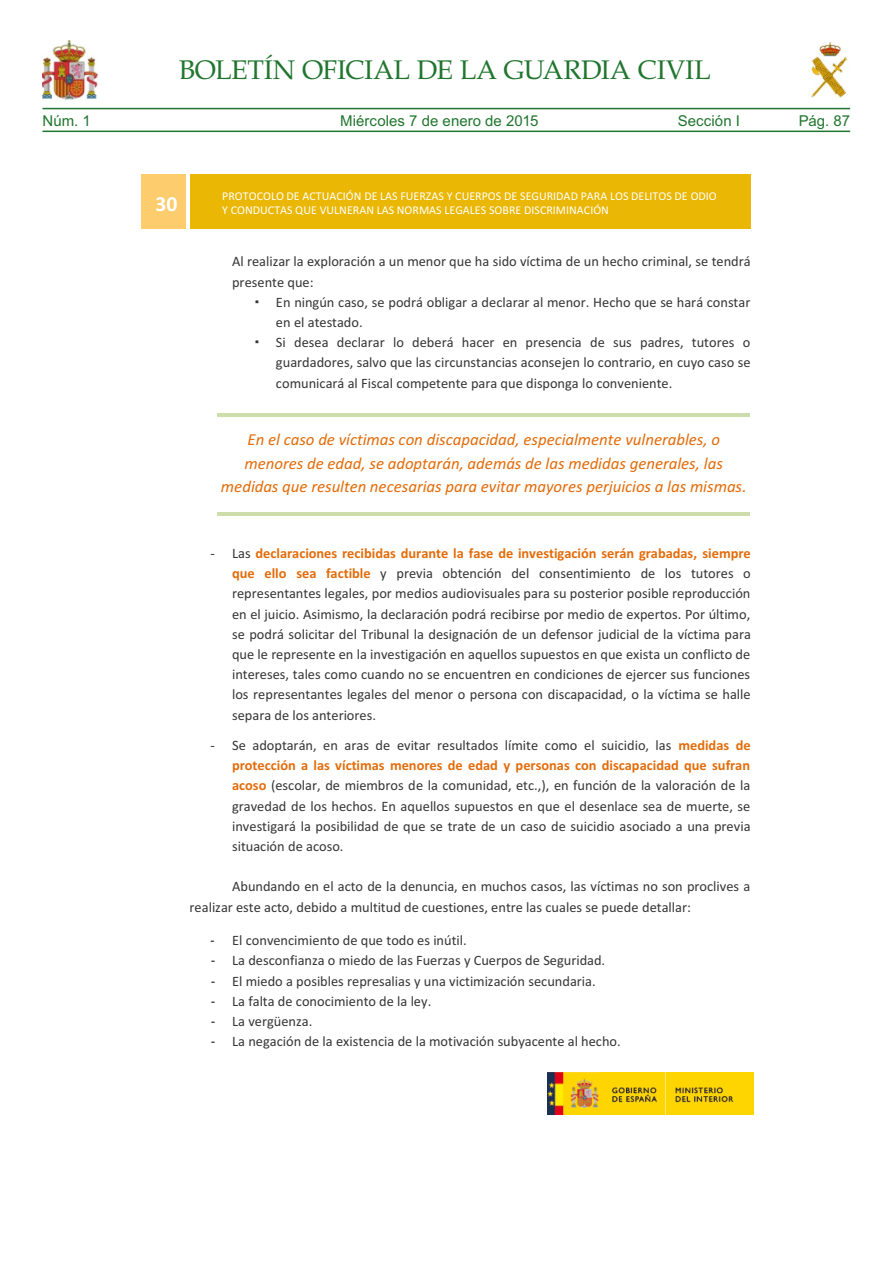
<style>
.page{position:relative;width:893px;height:1263px;background:#fff}
.page>*{position:absolute;margin:0;border:0;box-sizing:border-box;transform-origin:0 0}
.t1{font:27px "Book Antiqua";letter-spacing:-.01em;color:#21752f}
.t2{font:700 21.6px "Calibri";color:#fff}
.t3{font:italic 16.8px/23.5px "Calibri";color:#e36c0a;text-align:center}
.t4{font:15px "Arial";color:#21752f}
.t5{font:14.4px/20.2px "Calibri";color:#373535}
.t6{font:12px/14.5px "Calibri";color:#fff}
.s1{font-weight:700;color:#e36c0a}
.s2{font-family:"Arial Narrow"}
</style>
<div class="page">
<img style="left:43px;top:41px;width:55px;height:59px">
<img style="left:811px;top:43px;width:37px;height:55px">
<hr style="left:43px;top:108px;width:807px;height:1px;background:#21752f">
<hr style="left:43px;top:131px;width:807px;height:1px;background:#21752f">
<div style="left:190px;top:174px;width:560px;height:55px;background:#eab704"></div>
<div style="left:142px;top:174px;width:44px;height:55px;background:#fdcc6d"></div>
<img style="left:547px;top:1073px;width:206px;height:42px">
<hr style="left:218px;top:414px;width:532px;height:3px;background:#cdddac">
<hr style="left:218px;top:512px;width:532px;height:3px;background:#cdddac">
<h1 class="t1" style="left:179px;top:54px;width:533px">BOLETÍN OFICIAL DE LA GUARDIA CIVIL</h1>
<p class="t4" style="left:43px;top:116px;width:50px">Núm. 1</p>
<p class="t4" style="left:340px;top:116px;width:200px">Miércoles 7 de enero de 2015</p>
<p class="t4" style="left:678px;top:116px;width:64px">Sección I</p>
<p class="t4" style="left:799px;top:116px;width:53px">Pág. 87</p>
<h2 class="t2" style="left:156px;top:196px;width:23px">30</h2>
<p class="t6" style="left:222px;top:189px;width:496px">PROTOCOLO DE ACTUACIÓN DE LAS FUERZAS Y CUERPOS DE SEGURIDAD PARA LOS DELITOS DE ODIO<br>Y CONDUCTAS QUE VULNERAN LAS NORMAS LEGALES SOBRE DISCRIMINACIÓN</p>
<p class="t5" style="left:232px;top:253px;width:520px">Al realizar la exploración a un menor que ha sido víctima de un hecho criminal, se tendrá presente que:</p>
<p class="t5" style="left:276px;top:293px;width:476px">En ningún caso, se podrá obligar a declarar al menor. Hecho que se hará constar en el atestado.<br>Si desea declarar lo deberá hacer en presencia de sus padres, tutores o guardadores, salvo que las circunstancias aconsejen lo contrario, en cuyo caso se comunicará al Fiscal competente para que disponga lo conveniente.</p>
<p class="t3" style="left:221px;top:429px;width:527px">En el caso de víctimas con discapacidad, especialmente vulnerables, o menores de edad, se adoptarán, además de las medidas generales, las medidas que resulten necesarias para evitar mayores perjuicios a las mismas.</p>
<p class="t5" style="left:232px;top:544px;width:520px;text-align:justify;text-indent:-22px">- Las <span class="s1">declaraciones recibidas durante la fase de investigación serán grabadas, siempre que ello sea factible</span> y previa obtención del consentimiento de los tutores o representantes legales, por medios audiovisuales para su posterior posible reproducción en el juicio. Asimismo, la declaración podrá recibirse por medio de expertos. Por último, se podrá solicitar del Tribunal la designación de un defensor judicial de la víctima para que le represente en la investigación en aquellos supuestos en que exista un conflicto de intereses, tales como cuando no se encuentren en condiciones de ejercer sus funciones los representantes legales del menor o persona con discapacidad, o la víctima se halle separa de los anteriores.</p>
<p class="t5" style="left:232px;top:736px;width:520px;text-align:justify;text-indent:-22px">- Se adoptarán, en aras de evitar resultados límite como el suicidio, las <span class="s1">medidas de protección a las víctimas menores de edad y personas con discapacidad que sufran acoso</span> (escolar, de miembros de la comunidad, etc.,), en función de la valoración de la gravedad de los hechos. En aquellos supuestos en que el desenlace sea de muerte, se investigará la posibilidad de que se trate de un caso de suicidio asociado a una previa situación de acoso.</p>
<p class="t5" style="left:190px;top:878px;width:562px;text-indent:42px">Abundando en el acto de la denuncia, en muchos casos, las víctimas no son proclives a realizar este acto, debido a multitud de cuestiones, entre las cuales se puede detallar:</p>
<p class="t5" style="left:210px;top:932px;width:258px"><span class="s2">-</span> El convencimiento de que todo es inútil.</p>
<p class="t5" style="left:211px;top:952px;width:396px"><span class="s2">-</span> La desconfianza o miedo de las Fuerzas y Cuerpos de Seguridad.</p>
<p class="t5" style="left:211px;top:972px;width:386px"><span class="s2">-</span> El miedo a posibles represalias y una victimización secundaria.</p>
<p class="t5" style="left:211px;top:992px;width:222px"><span class="s2">-</span> La falta de conocimiento de la ley.</p>
<p class="t5" style="left:211px;top:1012px;width:103px"><span class="s2">-</span> La vergüenza.</p>
<p class="t5" style="left:211px;top:1033px;width:411px"><span class="s2">-</span> La negación de la existencia de la motivación subyacente al hecho.</p>
</div>
